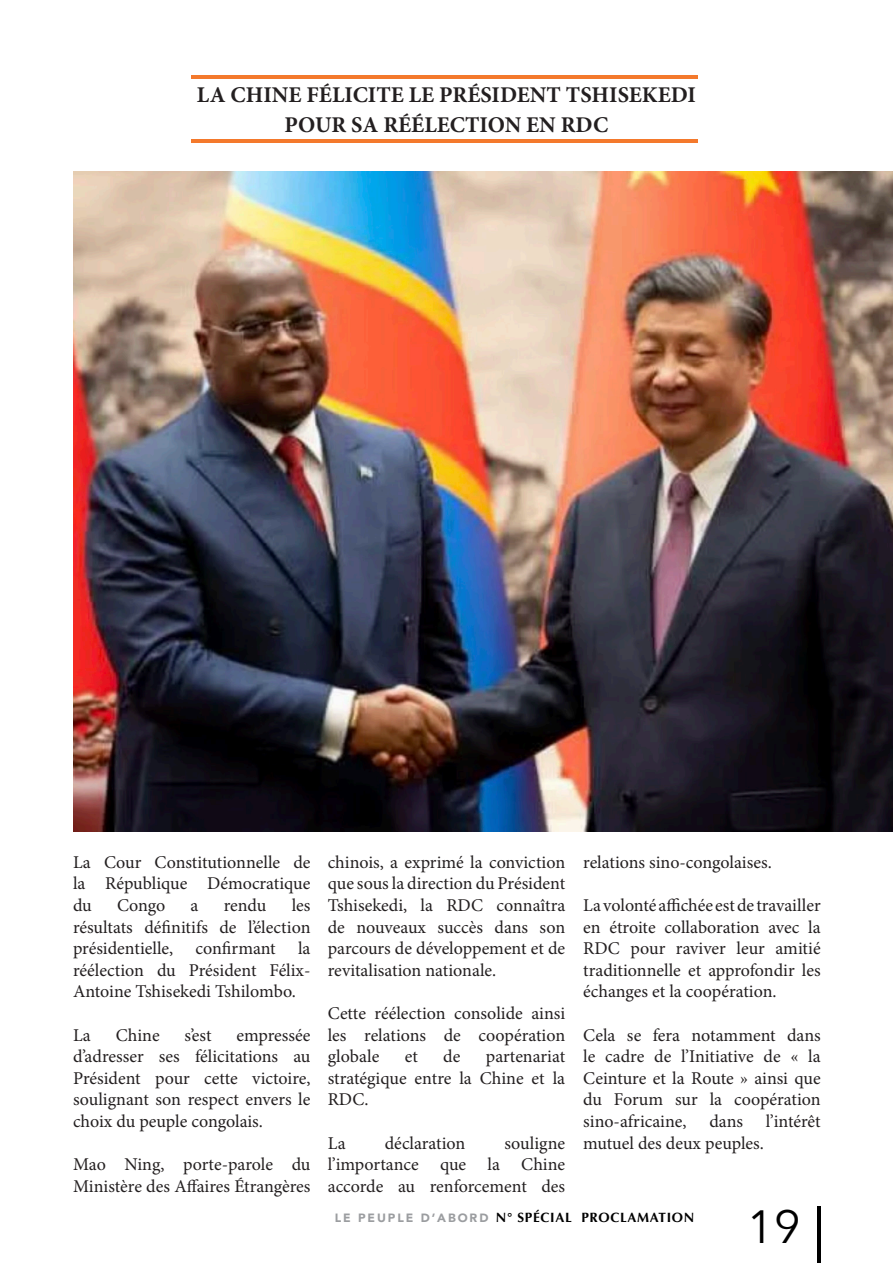
<style>
.page{position:relative;width:893px;height:1263px;background:#fff}
.page>*{position:absolute;margin:0;border:0;box-sizing:border-box;transform-origin:0 0}
.t1{font:46.5px "Avenir Next";color:#000}
.t2{font:700 22.5px "Minion Pro";color:#231f20}
.t3{font:18px/21.6px "Minion Pro";color:#231f20;text-align:justify}
.t4{font:700 13.5px "Optima";letter-spacing:.05em;color:#000}
.s1{font-family:"Avenir";font-weight:900;font-size:12px;color:#9b9da0}
</style>
<div class="page">
<hr style="left:817px;top:1206px;width:4px;height:57px;background:#000">
<img style="left:73px;top:171px;width:819px;height:661px">
<hr style="left:191px;top:75px;width:506px;height:4px;background:#f4792c">
<hr style="left:191px;top:139px;width:506px;height:3px;background:#f4792c">
<p class="t2" style="left:197px;top:79px;width:501px">LA CHINE FÉLICITE LE PRÉSIDENT TSHISEKEDI</p>
<p class="t2" style="left:285px;top:109px;width:325px">POUR SA RÉÉLECTION EN RDC</p>
<p class="t3" style="left:73px;top:851px;width:239px">La Cour Constitutionnelle de la République Démocratique du</p>
<p class="t3" style="left:73px;top:894px;width:239px;text-indent:219px">les résultats définitifs de l’élection présidentielle, confirmant la réélection du Président Félix-Antoine Tshisekedi Tshilombo.</p>
<p class="t3" style="left:73px;top:1024px;width:19px">La</p>
<p class="t3" style="left:116px;top:1024px;width:45px">Chine</p>
<p class="t3" style="left:185px;top:1024px;width:29px">s’est</p>
<p class="t3" style="left:117px;top:894px;width:50px">Congo</p>
<p class="t3" style="left:191px;top:894px;width:9px">a</p>
<p class="t3" style="left:224px;top:894px;width:44px">rendu</p>
<p class="t3" style="left:73px;top:1024px;width:239px;text-indent:163px">empressée d’adresser ses félicitations au Président pour cette victoire, soulignant son respect envers le choix du peuple congolais.</p>
<p class="t3" style="left:73px;top:1154px;width:239px">Mao Ning, porte-parole du<br>Ministère des Affaires Étrangères</p>
<p class="t3" style="left:328px;top:851px;width:239px">chinois, a exprimé la conviction que sous la direction du Président Tshisekedi, la RDC connaîtra de nouveaux succès dans son parcours de développement et de revitalisation nationale.</p>
<p class="t3" style="left:328px;top:1002px;width:239px">Cette réélection consolide ainsi les relations de coopération globale</p>
<p class="t3" style="left:405px;top:1046px;width:15px">et</p>
<p class="t3" style="left:443px;top:1046px;width:19px">de</p>
<p class="t3" style="left:328px;top:1046px;width:239px;text-indent:158px">partenariat stratégique entre la Chine et la RDC.</p>
<p class="t3" style="left:328px;top:1132px;width:19px">La</p>
<p class="t3" style="left:385px;top:1132px;width:82px">déclaration</p>
<p class="t3" style="left:328px;top:1132px;width:239px;text-indent:177px">souligne l’importance que la Chine accorde au renforcement des</p>
<p class="t3" style="left:583px;top:851px;width:190px">relations sino-congolaises.</p>
<p class="t3" style="left:583px;top:894px;width:239px">La volonté affichée est de travailler en étroite collaboration avec la RDC pour raviver leur amitié traditionnelle et approfondir les échanges et la coopération.</p>
<p class="t3" style="left:583px;top:1024px;width:239px">Cela se fera notamment dans le cadre de l’Initiative de « la Ceinture et la Route » ainsi que du Forum sur la coopération sino-africaine,</p>
<p class="t3" style="left:709px;top:1110px;width:35px">dans</p>
<p class="t3" style="left:766px;top:1110px;width:56px">l’intérêt</p>
<p class="t3" style="left:583px;top:1132px;width:182px">mutuel des deux peuples.</p>
<p class="t4" style="left:335px;top:1210px;width:361px"><span class="s1">LE PEUPLE D’ABORD</span> N° SPÉCIAL PROCLAMATION</p>
<h1 class="t1" style="left:747px;top:1187px;width:55px">19</h1>
</div>
